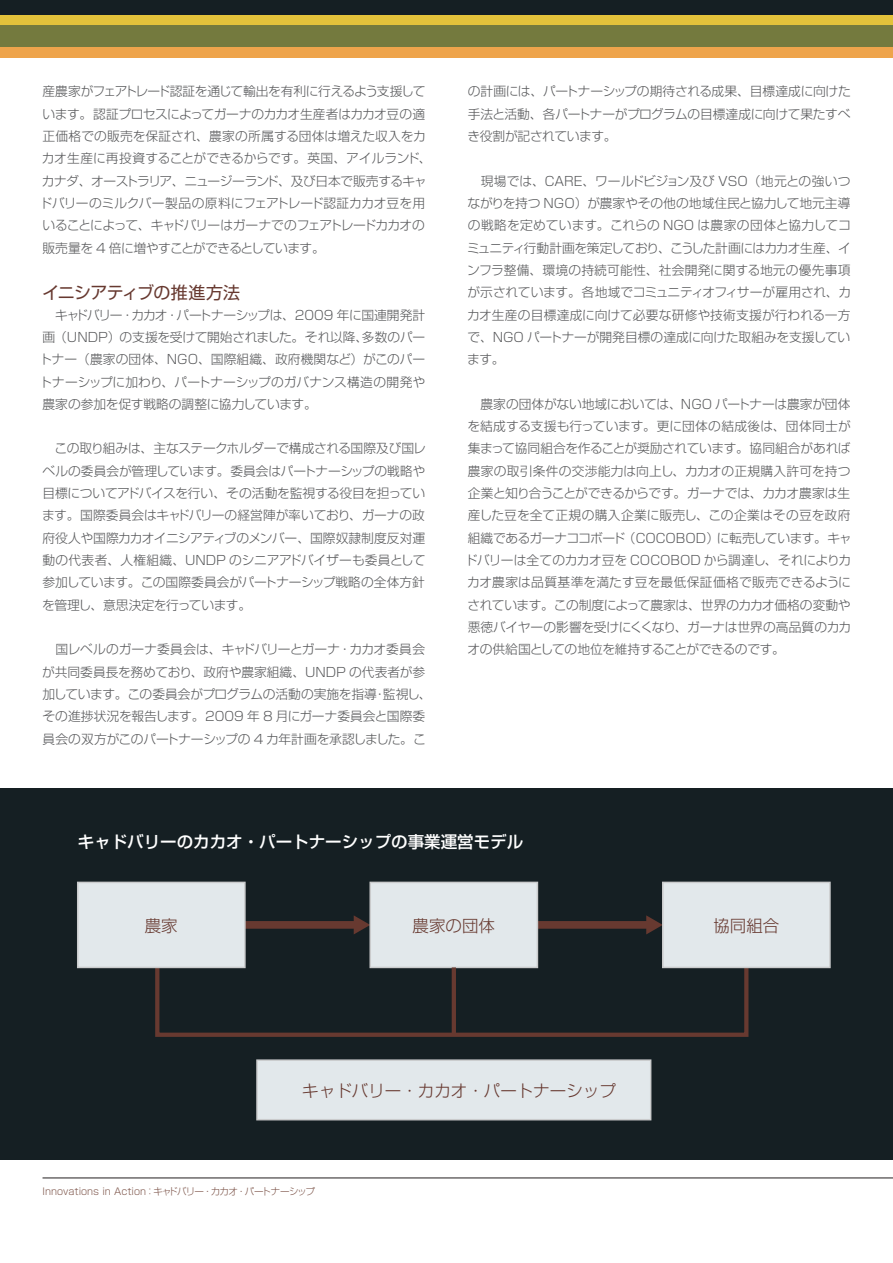
<style>
.page{position:relative;width:893px;height:1263px;background:#fff}
.page>*{position:absolute;margin:0;border:0;box-sizing:border-box;transform-origin:0 0}
.t1{font:16.95px "Shin Go Pro";letter-spacing:-.04em;color:#673930}
.t2{font:300 16.5px "Shin Go Pro";color:#673930}
.t3{font:500 16.5px "Shin Go Pro";color:#fff}
.t4{font:300 12.75px/22.4px "Shin Go Pro";letter-spacing:-.02em;color:#57585a;text-align:justify}
.t5{font:300 9.6px "Shin Go Pro";color:#7e564b}
</style>
<div class="page">
<div style="left:0;top:0;width:893px;height:15px;background:#151f23"></div>
<div style="left:0;top:15px;width:893px;height:11px;background:#e3c23b"></div>
<div style="left:0;top:26px;width:893px;height:21px;background:#747a3e"></div>
<div style="left:0;top:47px;width:893px;height:10px;background:#eea44b"></div>
<hr style="left:43px;top:1177px;width:850px;height:1px;background:#231f20">
<div style="left:0;top:788px;width:893px;height:371px;background:#151f23"></div>
<div style="left:245px;top:921px;width:111px;height:8px;background:#673930"></div>
<svg style="left:354px;top:915px;width:15px;height:19px"></svg>
<div style="left:537px;top:921px;width:112px;height:8px;background:#673930"></div>
<svg style="left:646px;top:915px;width:16px;height:19px"></svg>
<div style="left:155px;top:964px;width:593px;height:73px;border:4px solid #673930"></div>
<div style="left:257px;top:1060px;width:394px;height:60px;background:#e2e8eb"></div>
<div style="left:256px;top:1059px;width:395px;height:61px;border:2px solid #cacbcc"></div>
<div style="left:370px;top:882px;width:167px;height:85px;background:#e2e8eb"></div>
<div style="left:369px;top:882px;width:169px;height:86px;border:2px solid #cacbcc"></div>
<div style="left:78px;top:882px;width:167px;height:85px;background:#e2e8eb"></div>
<div style="left:77px;top:882px;width:169px;height:86px;border:2px solid #cacbcc"></div>
<div style="left:663px;top:882px;width:167px;height:85px;background:#e2e8eb"></div>
<div style="left:662px;top:882px;width:169px;height:86px;border:2px solid #cacbcc"></div>
<hr style="left:452px;top:967px;width:4px;height:68px;background:#673930">
<p class="t4" style="left:40px;top:79px;width:394px;text-align:left">産農家がフェアトレード認証を通じて輸出を有利に行えるよう支援しています。認証プロセスによってガーナのカカオ生産者はカカオ豆の適正価格での販売を保証され、農家の所属する団体は増えた収入をカカオ生産に再投資することができるからです。英国、アイルランド、カナダ、オーストラリア、ニュージーランド、及び日本で販売するキャドバリーのミルクバー製品の原料にフェアトレード認証カカオ豆を用いることによって、キャドバリーはガーナでのフェアトレードカカオの販売量を 4 倍に増やすことができるとしています。</p>
<h1 class="t1" style="left:43px;top:278px;width:199px">イニシアティブの推進方法</h1>
<p class="t4" style="left:40px;top:302px;width:387px">　キャドバリー・カカオ・パートナーシップは、2009 年に国連開発計画（UNDP）の支援を受けて開始されました。それ以降、多数のパートナー（農家の団体、NGO、国際組織、政府機関など）がこのパートナーシップに加わり、パートナーシップのガバナンス構造の開発や農家の参加を促す戦略の調整に協力しています。</p>
<p class="t4" style="left:42px;top:436px;width:385px">　この取り組みは、主なステークホルダーで構成される国際及び国レベルの委員会が管理しています。委員会はパートナーシップの戦略や目標についてアドバイスを行い、その活動を監視する役目を担っています。国際委員会はキャドバリーの経営陣が率いており、ガーナの政府役人や国際カカオイニシアティブのメンバー、国際奴隷制度反対運動の代表者、人権組織、UNDP のシニアアドバイザーも委員として参加しています。この国際委員会がパートナーシップ戦略の全体方針を管理し、意思決定を行っています。</p>
<p class="t4" style="left:42px;top:637px;width:391px;text-align:left">　国レベルのガーナ委員会は、キャドバリーとガーナ・カカオ委員会が共同委員長を務めており、政府や農家組織、UNDP の代表者が参加しています。この委員会がプログラムの活動の実施を指導・監視し、その進捗状況を報告します。2009 年 8 月にガーナ委員会と国際委員会の双方がこのパートナーシップの 4 カ年計画を承認しました。こ</p>
<p class="t4" style="left:467px;top:79px;width:385px">の計画には、パートナーシップの期待される成果、目標達成に向けた手法と活動、各パートナーがプログラムの目標達成に向けて果たすべき役割が記されています。</p>
<p class="t4" style="left:467px;top:168px;width:385px">　現場では、CARE、ワールドビジョン及び VSO（地元との強いつながりを持つ NGO）が農家やその他の地域住民と協力して地元主導の戦略を定めています。これらの NGO は農家の団体と協力してコミュニティ行動計画を策定しており、こうした計画にはカカオ生産、インフラ整備、環境の持続可能性、社会開発に関する地元の優先事項が示されています。各地域でコミュニティオフィサーが雇用され、カカオ生産の目標達成に向けて必要な研修や技術支援が行われる一方で、NGO パートナーが開発目標の達成に向けた取組みを支援しています。</p>
<p class="t4" style="left:465px;top:391px;width:388px">　農家の団体がない地域においては、NGO パートナーは農家が団体を結成する支援も行っています。更に団体の結成後は、団体同士が集まって協同組合を作ることが奨励されています。協同組合があれば農家の取引条件の交渉能力は向上し、カカオの正規購入許可を持つ企業と知り合うことができるからです。ガーナでは、カカオ農家は生産した豆を全て正規の購入企業に販売し、この企業はその豆を政府組織であるガーナココボード（COCOBOD）に転売しています。キャドバリーは全てのカカオ豆を COCOBOD から調達し、それによりカカオ農家は品質基準を満たす豆を最低保証価格で販売できるようにされています。この制度によって農家は、世界のカカオ価格の変動や悪徳バイヤーの影響を受けにくくなり、ガーナは世界の高品質のカカオの供給国としての地位を維持することができるのです。</p>
<p class="t3" style="left:78px;top:828px;width:447px">キャドバリーのカカオ・パートナーシップの事業運営モデル</p>
<p class="t2" style="left:145px;top:912px;width:34px">農家</p>
<p class="t2" style="left:413px;top:912px;width:84px">農家の団体</p>
<p class="t2" style="left:713px;top:912px;width:67px">協同組合</p>
<p class="t2" style="left:302px;top:1077px;width:315px">キャドバリー・カカオ・パートナーシップ</p>
<p class="t5" style="left:43px;top:1183px;width:274px">Innovations in Action：キャドバリー・カカオ・パートナーシップ</p>
</div>
